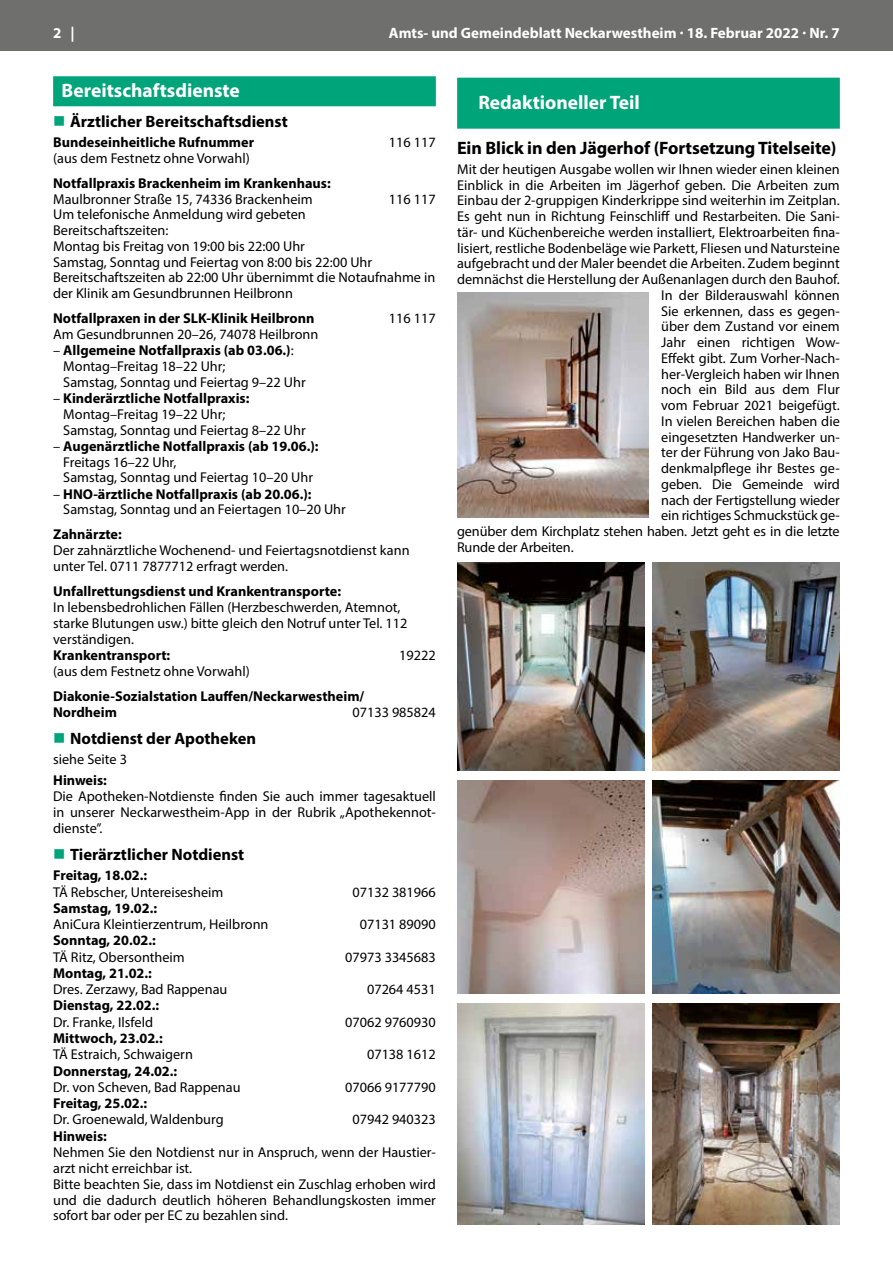
<style>
.page{position:relative;width:893px;height:1263px;background:#fff}
.page>*{position:absolute;margin:0;border:0;box-sizing:border-box;transform-origin:0 0}
.t1{font:700 19.5px "Myriad Pro";color:#fff}
.t2{font:700 18px "Myriad Pro";letter-spacing:-.005em;color:#000}
.t3{font:700 16.5px "Myriad Pro";color:#000}
.t4{font:700 15px "Myriad Pro";color:#fff}
.t5{font:14.25px/15.8px "Myriad Pro";color:#000}
.t6{font:700 14.25px/16.2px "Myriad Pro";color:#000}
.s1{color:#00a47a}
.s2{font-weight:700}
</style>
<div class="page">
<div style="left:0;top:0;width:893px;height:51px;background:#6f6f6e"></div>
<div style="left:53px;top:77px;width:383px;height:29px;background:#00a47a"></div>
<div style="left:457px;top:78px;width:383px;height:51px;background:#00a479"></div>
<img style="left:457px;top:292px;width:191px;height:226px">
<img style="left:457px;top:562px;width:187px;height:208px">
<img style="left:653px;top:562px;width:187px;height:208px">
<img style="left:457px;top:780px;width:187px;height:213px">
<img style="left:653px;top:780px;width:187px;height:213px">
<img style="left:457px;top:1003px;width:187px;height:221px">
<img style="left:653px;top:1003px;width:187px;height:221px">
<p class="t4" style="left:53px;top:23px;width:23px">2 |</p>
<p class="t4" style="left:389px;top:23px;width:452px">Amts- und Gemeindeblatt Neckarwestheim · 18. Februar 2022 · Nr. 7</p>
<h1 class="t1" style="left:62px;top:78px;width:180px">Bereitschaftsdienste</h1>
<p class="t3" style="left:53px;top:110px;width:236px"><span class="s1">■</span> Ärztlicher Bereitschaftsdienst</p>
<p class="t6" style="left:53px;top:134px;width:202px">Bundeseinheitliche Rufnummer</p>
<p class="t5" style="left:389px;top:134px;width:48px">116 117</p>
<p class="t5" style="left:53px;top:150px;width:198px">(aus dem Festnetz ohne Vorwahl)</p>
<p class="t6" style="left:53px;top:174px;width:279px">Notfallpraxis Brackenheim im Krankenhaus:</p>
<p class="t5" style="left:53px;top:191px;width:261px">Maulbronner Straße 15, 74336 Brackenheim</p>
<p class="t5" style="left:389px;top:191px;width:48px">116 117</p>
<p class="t5" style="left:53px;top:206px;width:384px">Um telefonische Anmeldung wird gebeten<br>Bereitschaftszeiten:<br>Montag bis Freitag von 19:00 bis 22:00 Uhr<br>Samstag, Sonntag und Feiertag von 8:00 bis 22:00 Uhr Bereitschaftszeiten ab 22:00 Uhr übernimmt die Notaufnahme in der Klinik am Gesundbrunnen Heilbronn</p>
<p class="t6" style="left:53px;top:309px;width:263px">Notfallpraxen in der SLK-Klinik Heilbronn</p>
<p class="t5" style="left:389px;top:310px;width:48px">116 117</p>
<p class="t5" style="left:53px;top:326px;width:267px">Am Gesundbrunnen 20–26, 74078 Heilbronn</p>
<p class="t5" style="left:63px;top:342px;width:244px;text-indent:-10px">– <span class="s2">Allgemeine Notfallpraxis (ab 03.06.)</span>:<br>Montag–Freitag 18–22 Uhr;<br>Samstag, Sonntag und Feiertag 9–22 Uhr</p>
<p class="t5" style="left:63px;top:390px;width:244px;text-indent:-10px">– <span class="s2">Kinderärztliche Notfallpraxis:<br></span>Montag–Freitag 19–22 Uhr;<br>Samstag, Sonntag und Feiertag 8–22 Uhr</p>
<p class="t5" style="left:63px;top:438px;width:257px;text-indent:-10px">– <span class="s2">Augenärztliche Notfallpraxis (ab 19.06.):<br></span>Freitags 16–22 Uhr,<br>Samstag, Sonntag und Feiertag 10–20 Uhr</p>
<p class="t5" style="left:63px;top:486px;width:284px;text-indent:-10px">– <span class="s2">HNO-ärztliche Notfallpraxis (ab 20.06.):<br></span>Samstag, Sonntag und an Feiertagen 10–20 Uhr</p>
<p class="t6" style="left:53px;top:526px;width:70px">Zahnärzte:</p>
<p class="t5" style="left:53px;top:543px;width:358px">Der zahnärztliche Wochenend- und Feiertagsnotdienst kann unter Tel. 0711 7877712 erfragt werden.</p>
<p class="t6" style="left:53px;top:583px;width:289px">Unfallrettungsdienst und Krankentransporte:</p>
<p class="t5" style="left:53px;top:599px;width:356px">In lebensbedrohlichen Fällen (Herzbeschwerden, Atemnot, starke Blutungen usw.) bitte gleich den Notruf unter Tel. 112 verständigen.</p>
<p class="t6" style="left:53px;top:647px;width:119px">Krankentransport:</p>
<p class="t5" style="left:399px;top:647px;width:38px">19222</p>
<p class="t5" style="left:53px;top:663px;width:198px">(aus dem Festnetz ohne Vorwahl)</p>
<p class="t6" style="left:53px;top:687px;width:313px">Diakonie-Sozialstation Lauffen/Neckarwestheim/<br>Nordheim</p>
<p class="t5" style="left:352px;top:704px;width:85px">07133 985824</p>
<p class="t3" style="left:53px;top:727px;width:204px"><span class="s1">■</span> Notdienst der Apotheken</p>
<p class="t5" style="left:53px;top:751px;width:75px">siehe Seite 3</p>
<p class="t6" style="left:53px;top:771px;width:55px">Hinweis:</p>
<p class="t5" style="left:53px;top:788px;width:384px;text-align:justify">Die Apotheken-Notdienste finden Sie auch immer tagesaktuell in unserer Neckarwestheim-App in der Rubrik „Apothekennot&shy;dienste”.</p>
<p class="t3" style="left:53px;top:843px;width:193px"><span class="s1">■</span> Tierärztlicher Notdienst</p>
<p class="t6" style="left:53px;top:867px;width:96px">Freitag, 18.02.:</p>
<p class="t5" style="left:53px;top:884px;width:172px">TÄ Rebscher, Untereisesheim</p>
<p class="t5" style="left:352px;top:884px;width:85px">07132 381966</p>
<p class="t6" style="left:53px;top:899px;width:105px">Samstag, 19.02.:</p>
<p class="t5" style="left:53px;top:916px;width:217px">AniCura Kleintierzentrum, Heilbronn</p>
<p class="t5" style="left:360px;top:916px;width:78px">07131 89090</p>
<p class="t6" style="left:53px;top:932px;width:104px">Sonntag, 20.02.:</p>
<p class="t5" style="left:53px;top:949px;width:133px">TÄ Ritz, Obersontheim</p>
<p class="t5" style="left:345px;top:949px;width:92px">07973 3345683</p>
<p class="t6" style="left:53px;top:964px;width:100px">Montag, 21.02.:</p>
<p class="t5" style="left:53px;top:981px;width:176px">Dres. Zerzawy, Bad Rappenau</p>
<p class="t5" style="left:367px;top:981px;width:70px">07264 4531</p>
<p class="t6" style="left:53px;top:997px;width:108px">Dienstag, 22.02.:</p>
<p class="t5" style="left:53px;top:1014px;width:101px">Dr. Franke, Ilsfeld</p>
<p class="t5" style="left:345px;top:1014px;width:92px">07062 9760930</p>
<p class="t6" style="left:53px;top:1030px;width:111px">Mittwoch, 23.02.:</p>
<p class="t5" style="left:53px;top:1046px;width:141px">TÄ Estraich, Schwaigern</p>
<p class="t5" style="left:367px;top:1046px;width:70px">07138 1612</p>
<p class="t6" style="left:53px;top:1062px;width:126px">Donnerstag, 24.02.:</p>
<p class="t5" style="left:53px;top:1079px;width:189px">Dr. von Scheven, Bad Rappenau</p>
<p class="t5" style="left:345px;top:1079px;width:92px">07066 9177790</p>
<p class="t6" style="left:53px;top:1095px;width:96px">Freitag, 25.02.:</p>
<p class="t5" style="left:53px;top:1111px;width:172px">Dr. Groenewald, Waldenburg</p>
<p class="t5" style="left:352px;top:1111px;width:85px">07942 940323</p>
<p class="t6" style="left:53px;top:1127px;width:55px">Hinweis:</p>
<p class="t5" style="left:53px;top:1144px;width:384px">Nehmen Sie den Notdienst nur in Anspruch, wenn der Haustier&shy;arzt nicht erreichbar ist.<br>Bitte beachten Sie, dass im Notdienst ein Zuschlag erhoben wird und die dadurch deutlich höheren Behandlungskosten immer sofort bar oder per EC zu bezahlen sind.</p>
<h1 class="t1" style="left:478px;top:90px;width:163px">Redaktioneller Teil</h1>
<p class="t2" style="left:457px;top:136px;width:381px">Ein Blick in den Jägerhof (Fortsetzung Titelseite)</p>
<p class="t5" style="left:457px;top:161px;width:384px">Mit der heutigen Ausgabe wollen wir Ihnen wieder einen kleinen</p>
<p class="t5" style="left:457px;top:177px;width:384px">Einblick in die Arbeiten im Jägerhof geben. Die Arbeiten zum</p>
<p class="t5" style="left:457px;top:193px;width:384px">Einbau der 2-gruppigen Kinderkrippe sind weiterhin im Zeitplan.</p>
<p class="t5" style="left:457px;top:208px;width:384px">Es geht nun in Richtung Feinschliff und Restarbeiten. Die Sani-</p>
<p class="t5" style="left:457px;top:224px;width:384px">tär- und Küchenbereiche werden installiert, Elektroarbeiten fina-</p>
<p class="t5" style="left:457px;top:240px;width:384px">lisiert, restliche Bodenbeläge wie Parkett, Fliesen und Natursteine</p>
<p class="t5" style="left:457px;top:256px;width:384px">aufgebracht und der Maler beendet die Arbeiten. Zudem beginnt</p>
<p class="t5" style="left:457px;top:271px;width:384px">demnächst die Herstellung der Außenanlagen durch den Bauhof.</p>
<p class="t5" style="left:661px;top:287px;width:180px">In der Bilderauswahl können</p>
<p class="t5" style="left:661px;top:303px;width:180px">Sie erkennen, dass es gegen-</p>
<p class="t5" style="left:661px;top:319px;width:180px">über dem Zustand vor einem</p>
<p class="t5" style="left:661px;top:334px;width:180px">Jahr einen richtigen Wow-</p>
<p class="t5" style="left:661px;top:350px;width:180px">Effekt gibt. Zum Vorher-Nach-</p>
<p class="t5" style="left:661px;top:366px;width:180px">her-Vergleich haben wir Ihnen</p>
<p class="t5" style="left:661px;top:382px;width:180px">noch ein Bild aus dem Flur</p>
<p class="t5" style="left:661px;top:397px;width:180px">vom Februar 2021 beigefügt.</p>
<p class="t5" style="left:661px;top:413px;width:180px">In vielen Bereichen haben die</p>
<p class="t5" style="left:661px;top:429px;width:180px">eingesetzten Handwerker un-</p>
<p class="t5" style="left:661px;top:445px;width:180px">ter der Führung von Jako Bau-</p>
<p class="t5" style="left:661px;top:460px;width:180px">denkmalpflege ihr Bestes ge-</p>
<p class="t5" style="left:661px;top:476px;width:180px">geben. Die Gemeinde wird</p>
<p class="t5" style="left:661px;top:492px;width:180px">nach der Fertigstellung wieder</p>
<p class="t5" style="left:661px;top:508px;width:180px">ein richtiges Schmuckstück ge-</p>
<p class="t5" style="left:457px;top:523px;width:384px">genüber dem Kirchplatz stehen haben. Jetzt geht es in die letzte</p>
<p class="t5" style="left:457px;top:539px;width:118px">Runde der Arbeiten.</p>
</div>
